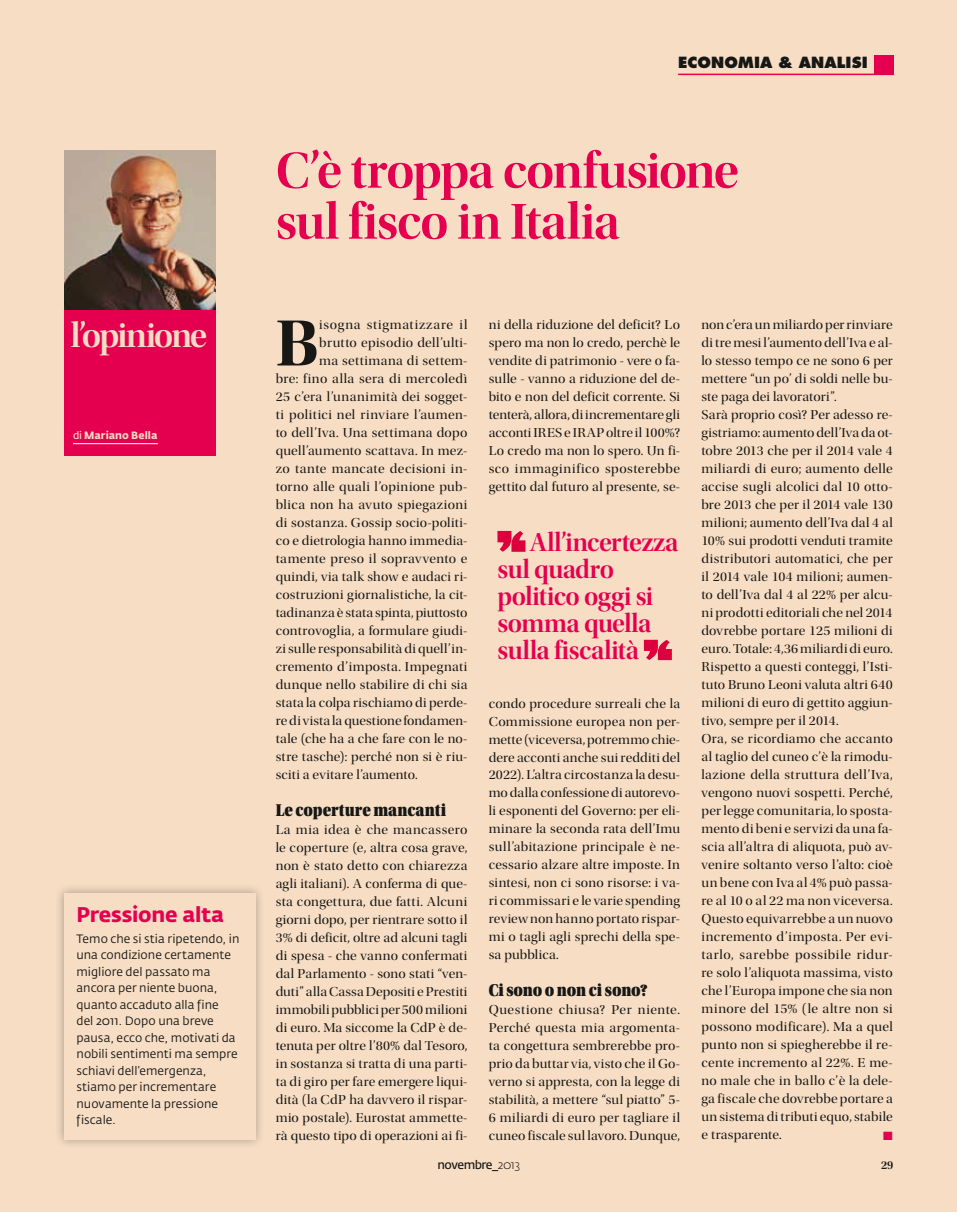
<style>
.page{position:relative;width:957px;height:1212px;background:#f6ddc4}
.page>*{position:absolute;margin:0;border:0;box-sizing:border-box;transform-origin:0 0}
.t1{font:68.1px "Utopia Std Bold Disp";color:#171715}
.t2{font:52.5px/51px "Utopia Std Semibold Disp";letter-spacing:-.025em;color:#e5004f}
.t3{font:36px "Utopia Std Semibold Disp";letter-spacing:-.055em;color:#f6ddc4}
.t4{font:27px/27px "Utopia Std Semibold Disp";letter-spacing:-.02em;color:#e5004f}
.t5{font:700 21px "Fedra Sans Std";letter-spacing:-.01em;color:#e5004f}
.t6{font:18px "Utopia Std Black Headline";color:#171715;scale:.85 1}
.t7{font:800 15px "Futura Std";letter-spacing:.005em;color:#171715}
.t8{font:13.5px/18px "Utopia Std Disp";letter-spacing:.02em;color:#171715;text-align:justify;scale:1.05 1}
.t9{font:13.5px "Utopia Std Disp";color:#171715;scale:1.05 1}
.t10{font:13.5px "Utopia Std Disp";letter-spacing:.05em;color:#171715;scale:1.05 1}
.t11{font:12px/16.5px "Fedra Sans Std";color:#171715}
.t12{font:600 12px "Fedra Sans Std";letter-spacing:-.04em;color:#171715}
.t13{font:12px "Utopia Std Semibold Disp";color:#171715}
.t14{font:12px "Zapf Dingbats ITC";color:#e5004f;scale:1.05 1}
.t15{font:700 10.5px "Fedra Sans Std";color:#f6ddc4}
.s1{font-weight:600}
.s2{font-weight:300}
</style>
<div class="page">
<hr style="left:678px;top:74px;width:215px;height:1px;background:#e5004f">
<div style="left:874px;top:55px;width:19px;height:20px;background:#e5004f"></div>
<img style="left:64px;top:151px;width:152px;height:159px">
<div style="left:64px;top:310px;width:152px;height:145px;background:#e5004f"></div>
<hr style="left:73px;top:443px;width:85px;height:1px;background:#fff">
<svg style="left:497px;top:531px;width:28px;height:21px"></svg>
<svg style="left:644px;top:640px;width:28px;height:20px"></svg>
<div style="left:54px;top:883px;width:211px;height:266px;background:#171715;opacity:.35"></div>
<div style="left:64px;top:893px;width:191px;height:247px;background:#f6ddc4"></div>
<p class="t7" style="left:678px;top:53px;width:191px">ECONOMIA &amp; ANALISI</p>
<h2 class="t2" style="left:276px;top:146px;width:465px">C’è troppa confusione sul fisco in Italia</h2>
<h3 class="t3" style="left:71px;top:315px;width:138px">l’opinione</h3>
<p class="t8" style="left:489px;top:316px;width:184px">ni della riduzione del deficit? Lo spero ma non lo credo, perchè le vendite di patrimonio - vere o fa&shy;sulle - vanno a riduzione del de&shy;bito e non del deficit corrente. Si tenterà, allora, di incrementare gli acconti IRES e IRAP oltre il 100%?<br>Lo credo ma non lo spero. Un fi&shy;sco immaginifico sposterebbe gettito dal futuro al presente, se-</p>
<h1 class="t1" style="left:276px;top:305px;width:45px">B</h1>
<p class="t10" style="left:319px;top:318px;width:143px">isogna stigmatizzare il</p>
<p class="t8" style="left:319px;top:334px;width:143px">brutto episodio dell’ulti-</p>
<p class="t8" style="left:319px;top:352px;width:143px">ma settimana di settem-</p>
<p class="t8" style="left:276px;top:370px;width:184px">bre: fino alla sera di mercoledì</p>
<p class="t8" style="left:276px;top:388px;width:184px">25 c’era l’unanimità dei sogget-</p>
<p class="t8" style="left:276px;top:406px;width:184px">ti politici nel rinviare l’aumen-</p>
<p class="t8" style="left:276px;top:424px;width:184px">to dell’Iva. Una settimana dopo</p>
<p class="t8" style="left:276px;top:442px;width:184px">quell’aumento scattava. In mez-</p>
<p class="t8" style="left:276px;top:460px;width:184px">zo tante mancate decisioni in-</p>
<p class="t8" style="left:276px;top:478px;width:184px">torno alle quali l’opinione pub-</p>
<p class="t8" style="left:276px;top:496px;width:184px">blica non ha avuto spiegazioni</p>
<p class="t8" style="left:276px;top:514px;width:184px">di sostanza. Gossip socio-politi-</p>
<p class="t8" style="left:276px;top:532px;width:184px">co e dietrologia hanno immedia-</p>
<p class="t8" style="left:276px;top:550px;width:184px">tamente preso il sopravvento e</p>
<p class="t8" style="left:276px;top:568px;width:184px">quindi, via talk show e audaci ri-</p>
<p class="t8" style="left:276px;top:586px;width:184px">costruzioni giornalistiche, la cit-</p>
<p class="t8" style="left:276px;top:604px;width:184px">tadinanza è stata spinta, piuttosto</p>
<p class="t8" style="left:276px;top:622px;width:184px">controvoglia, a formulare giudi-</p>
<p class="t8" style="left:276px;top:640px;width:184px">zi sulle responsabilità di quell’in-</p>
<p class="t8" style="left:276px;top:658px;width:184px">cremento d’imposta. Impegnati</p>
<p class="t8" style="left:276px;top:676px;width:184px">dunque nello stabilire di chi sia</p>
<p class="t8" style="left:276px;top:694px;width:184px">stata la colpa rischiamo di perde-</p>
<p class="t9" style="left:276px;top:714px;width:184px">re di vista la questione fondamen-</p>
<p class="t8" style="left:276px;top:730px;width:184px">tale (che ha a che fare con le no-</p>
<p class="t8" style="left:276px;top:748px;width:184px">stre tasche): perché non si è riu-</p>
<p class="t8" style="left:276px;top:766px;width:137px">sciti a evitare l’aumento.</p>
<h3 class="t6" style="left:276px;top:800px;width:202px">Le coperture mancanti</h3>
<p class="t8" style="left:276px;top:820px;width:184px">La mia idea è che mancassero le coperture (e, altra cosa grave, non è stato detto con chiarezza agli italiani). A conferma di que&shy;sta congettura, due fatti. Alcuni giorni dopo, per rientrare sotto il 3% di deficit, oltre ad alcuni tagli di spesa - che vanno confermati dal Parlamento - sono stati “ven&shy;duti” alla Cassa Depositi e Prestiti immobili pubblici per 500 milioni di euro. Ma siccome la CdP è de&shy;tenuta per oltre l’80% dal Tesoro, in sostanza si tratta di una parti&shy;ta di giro per fare emergere liqui&shy;dità (la CdP ha davvero il rispar&shy;mio postale). Eurostat ammette&shy;rà questo tipo di operazioni ai fi-</p>
<p class="t15" style="left:73px;top:429px;width:86px"><span class="s1">di</span> Mariano Bella</p>
<h3 class="t4" style="left:497px;top:529px;width:182px;text-indent:32px">All’incertezza sul quadro politico oggi si somma quella sulla fiscalità</h3>
<p class="t8" style="left:489px;top:694px;width:184px">condo procedure surreali che la Commissione europea non per&shy;mette (viceversa, potremmo chie&shy;dere acconti anche sui redditi del 2022). L’altra circostanza la desu&shy;mo dalla confessione di autorevo&shy;li esponenti del Governo: per eli&shy;minare la seconda rata dell’Imu sull’abitazione principale è ne&shy;cessario alzare altre imposte. In sintesi, non ci sono risorse: i va&shy;ri commissari e le varie spending review non hanno portato rispar&shy;mi o tagli agli sprechi della spe&shy;sa pubblica.</p>
<h3 class="t6" style="left:489px;top:980px;width:188px">Ci sono o non ci sono?</h3>
<p class="t8" style="left:489px;top:1000px;width:184px">Questione chiusa? Per niente.<br>Perché questa mia argomenta&shy;ta congettura sembrerebbe pro&shy;prio da buttar via, visto che il Go&shy;verno si appresta, con la legge di stabilità, a mettere “sul piatto” 5- 6 miliardi di euro per tagliare il cuneo fiscale sul lavoro. Dunque,</p>
<h3 class="t5" style="left:77px;top:901px;width:149px">Pressione alta</h3>
<p class="t11" style="left:77px;top:931px;width:164px">Temo che si stia ripetendo, in una condizione certamente migliore del passato ma ancora per niente buona, quanto accaduto alla fine<br>del 2011. Dopo una breve pausa, ecco che, motivati da nobili sentimenti ma sempre schiavi dell’emergenza, stiamo per incrementare nuovamente la pressione fiscale.</p>
<p class="t12" style="left:437px;top:1157px;width:84px">novembre_<span class="s2">2013</span></p>
<p class="t8" style="left:701px;top:316px;width:184px;text-align:left">non c’era un miliardo per rinviare di tre mesi l’aumento dell’Iva e al&shy;lo stesso tempo ce ne sono 6 per mettere “un po’ di soldi nelle bu&shy;ste paga dei lavoratori”.<br>Sarà proprio così? Per adesso re&shy;gistriamo: aumento dell’Iva da ot&shy;tobre 2013 che per il 2014 vale 4 miliardi di euro; aumento delle accise sugli alcolici dal 10 otto&shy;bre 2013 che per il 2014 vale 130 milioni; aumento dell’Iva dal 4 al<br>10% sui prodotti venduti tramite distributori automatici, che per il 2014 vale 104 milioni; aumen&shy;to dell’Iva dal 4 al 22% per alcu&shy;ni prodotti editoriali che nel 2014 dovrebbe portare 125 milioni di euro. Totale: 4,36 miliardi di euro.<br>Rispetto a questi conteggi, l’Isti&shy;tuto Bruno Leoni valuta altri 640 milioni di euro di gettito aggiun&shy;tivo, sempre per il 2014.<br>Ora, se ricordiamo che accanto al taglio del cuneo c’è la rimodu&shy;lazione della struttura dell’Iva, vengono nuovi sospetti. Perché, per legge comunitaria, lo sposta&shy;mento di beni e servizi da una fa&shy;scia all’altra di aliquota, può av&shy;venire soltanto verso l’alto: cioè un bene con Iva al 4% può passa&shy;re al 10 o al 22 ma non viceversa.<br>Questo equivarrebbe a un nuovo incremento d’imposta. Per evi&shy;tarlo, sarebbe possibile ridur&shy;re solo l’aliquota massima, visto che l’Europa impone che sia non minore del 15% (le altre non si possono modificare). Ma a quel punto non si spiegherebbe il re&shy;cente incremento al 22%. E me&shy;no male che in ballo c’è la dele&shy;ga fiscale che dovrebbe portare a un sistema di tributi equo, stabile e trasparente.</p>
<p class="t14" style="left:883px;top:1130px;width:11px">■</p>
<p class="t13" style="left:881px;top:1158px;width:14px">29</p>
</div>
